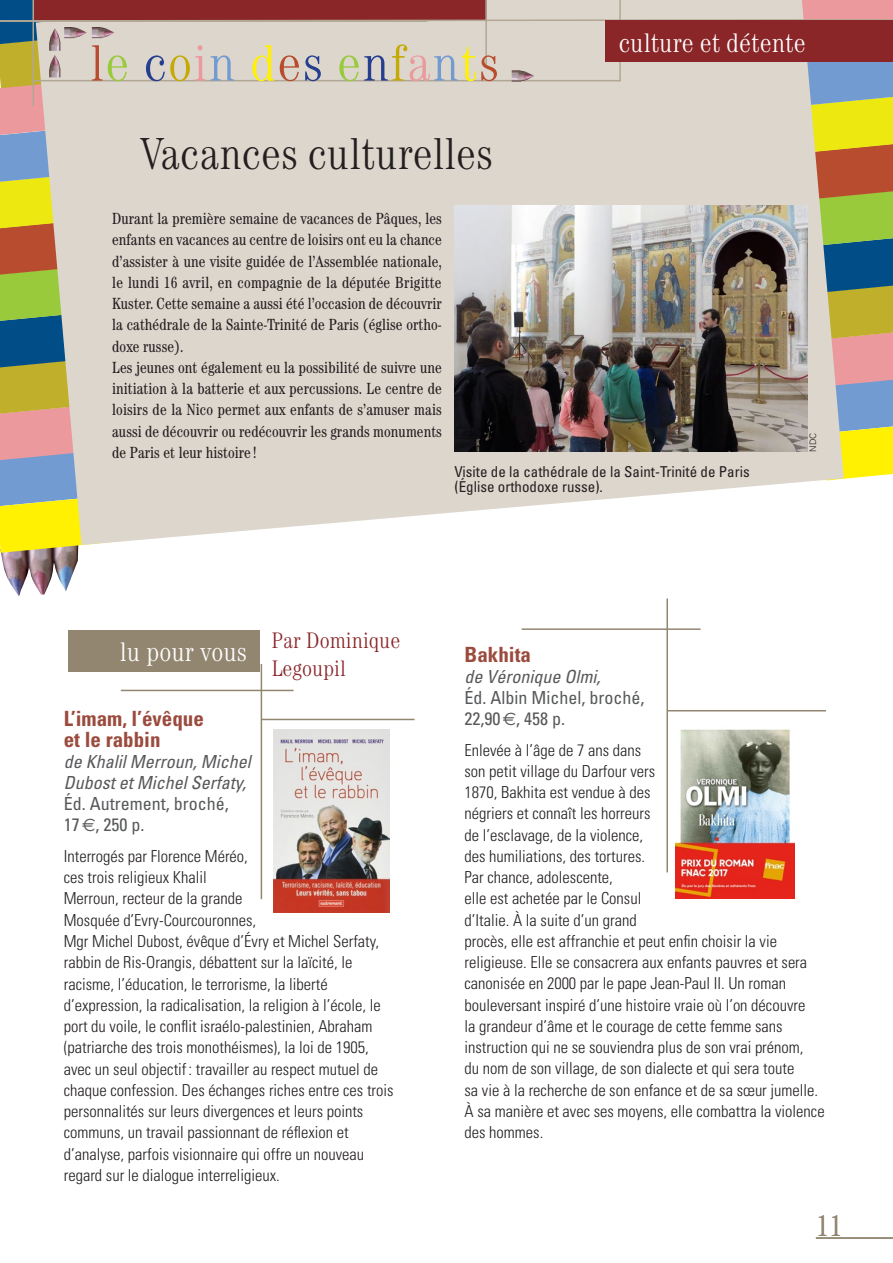
<style>
.page{position:relative;width:893px;height:1263px;background:#fff}
.page>*{position:absolute;margin:0;border:0;box-sizing:border-box;transform-origin:0 0}
.t1{font:300 condensed 51.45px "Century";letter-spacing:.02em;color:#b84c2f;scale:1.06 1}
.t2{font:300 condensed 45px "Century";color:#231f20}
.t3{font:300 condensed 30px "Century";color:#998b7d}
.t4{font:300 condensed 27px "Century";color:#fff}
.t5{font:300 condensed 22.5px/28.5px "Century";color:#8a2528}
.t6{font:700 condensed 21px/21px "Univers";color:#9b4b3e}
.t7{font:condensed 18px/21px "Univers";color:#57585a}
.t8{font:italic condensed 18px/21px "Univers";color:#57585a}
.t9{font:300 condensed 16.5px/21.3px "Univers";color:#231f20}
.t10{font:condensed 16.2px/21.3px "Century";letter-spacing:.01em;color:#231f20;scale:.93 1}
.t11{font:condensed 15px/15px "Univers";color:#231f20}
.t12{font:300 9px "Univers";color:#231f20}
.s1{color:#99ca3b}
.s2{color:#253f8e}
.s3{color:#c5a904}
.s4{color:#eb999c}
.s5{color:#729cd1}
.s6{color:#fff101}
.s7{font-family:"Euro Sans";font-stretch:normal}
</style>
<div class="page">
<img style="left:1px;top:553px;width:77px;height:43px">
<hr style="left:816px;top:1237px;width:77px;height:2px;background:#938671">
<svg style="left:0;top:0;width:893px;height:553px;background:#d4ccbb"></svg>
<hr style="left:33px;top:80px;width:588px;height:1px;background:#b2a794">
<div style="left:606px;top:21px;width:287px;height:41px;background:#8a2528"></div>
<div style="left:68px;top:630px;width:192px;height:41px;background:#938671"></div>
<hr style="left:261px;top:719px;width:154px;height:1px;background:#938671">
<hr style="left:261px;top:664px;width:1px;height:235px;background:#938671">
<hr style="left:121px;top:690px;width:173px;height:1px;background:#938671">
<hr style="left:667px;top:710px;width:159px;height:1px;background:#938671">
<hr style="left:666px;top:598px;width:2px;height:274px;background:#938671">
<hr style="left:522px;top:628px;width:179px;height:2px;background:#938671">
<img style="left:49px;top:55px;width:11px;height:22px">
<img style="left:49px;top:28px;width:11px;height:23px">
<img style="left:64px;top:27px;width:23px;height:11px">
<img style="left:92px;top:27px;width:22px;height:11px">
<img style="left:512px;top:70px;width:22px;height:11px">
<img style="left:455px;top:205px;width:353px;height:247px">
<img style="left:676px;top:729px;width:119px;height:170px">
<hr style="left:0;top:20px;width:427px;height:2px;background:#b2a794">
<img style="left:273px;top:729px;width:117px;height:184px">
<h1 class="t1" style="left:90px;top:33px;width:387px">l<span class="s1">e</span> <span class="s2">c</span><span class="s3">o</span><span class="s4">i</span><span class="s5">n</span> <span class="s6">d</span>e<span class="s2">s</span> <span class="s1">e</span><span class="s2">n</span><span class="s3">f</span><span class="s4">a</span><span class="s5">n</span><span class="s6">t</span>s</h1>
<h2 class="t2" style="left:140px;top:127px;width:354px">Vacances culturelles</h2>
<p class="t10" style="left:112px;top:208px;width:356px">Durant la première semaine de vacances de Pâques, les enfants en vacances au centre de loisirs ont eu la chance d’assister à une visite guidée de l’Assemblée nationale, le lundi 16 avril, en compagnie de la députée Brigitte Kuster. Cette semaine a aussi été l’occasion de découvrir la cathédrale de la Sainte-Trinité de Paris (église ortho&shy;doxe russe).<br>Les jeunes ont également eu la possibilité de suivre une initiation à la batterie et aux percussions. Le centre de loisirs de la Nico permet aux enfants de s’amuser mais aussi de découvrir ou redécouvrir les grands monuments de Paris et leur histoire !</p>
<h3 class="t4" style="left:619px;top:27px;width:188px">culture et détente</h3>
<p class="t12" style="left:808px;top:452px;width:20px;rotate:-90deg">NDC</p>
<h3 class="t4" style="left:120px;top:636px;width:128px">lu pour vous</h3>
<h3 class="t5" style="left:271px;top:625px;width:131px">Par Dominique<br>Legoupil</h3>
<p class="t6" style="left:64px;top:708px;width:142px">L’imam, l’évêque et le rabbin</p>
<p class="t8" style="left:64px;top:751px;width:188px">de Khalil Merroun, Michel<br>Dubost et Michel Serfaty,</p>
<p class="t7" style="left:64px;top:793px;width:166px">Éd. Autrement, broché,<br>17<span class="s7">€</span>, 250 p.</p>
<p class="t9" style="left:64px;top:845px;width:331px">Interrogés par Florence Méréo,<br>ces trois religieux Khalil<br>Merroun, recteur de la grande<br>Mosquée d’Evry-Courcouronnes,<br>Mgr Michel Dubost, évêque d’Évry et Michel Serfaty, rabbin de Ris-Orangis, débattent sur la laïcité, le racisme, l’éducation, le terrorisme, la liberté d’expression, la radicalisation, la religion à l’école, le port du voile, le conflit israélo-palestinien, Abraham (patriarche des trois monothéismes), la loi de 1905, avec un seul objectif: travailler au respect mutuel de chaque confession. Des échanges riches entre ces trois personnalités sur leurs divergences et leurs points communs, un travail passionnant de réflexion et d’analyse, parfois visionnaire qui offre un nouveau regard sur le dialogue interreligieux.</p>
<p class="t11" style="left:455px;top:463px;width:297px">Visite de la cathédrale de la Saint-Trinité de Paris (Église orthodoxe russe).</p>
<p class="t6" style="left:465px;top:644px;width:68px">Bakhita</p>
<p class="t8" style="left:465px;top:666px;width:137px">de Véronique Olmi,</p>
<p class="t7" style="left:465px;top:687px;width:181px">Éd. Albin Michel, broché,<br>22,90<span class="s7">€</span>, 458 p.</p>
<p class="t9" style="left:465px;top:739px;width:362px">Enlevée à l’âge de 7 ans dans<br>son petit village du Darfour vers<br>1870, Bakhita est vendue à des<br>négriers et connaît les horreurs<br>de l’esclavage, de la violence,<br>des humiliations, des tortures.<br>Par chance, adolescente,<br>elle est achetée par le Consul<br>d’Italie. À la suite d’un grand<br>procès, elle est affranchie et peut enfin choisir la vie religieuse. Elle se consacrera aux enfants pauvres et sera canonisée en 2000 par le pape Jean-Paul II. Un roman bouleversant inspiré d’une histoire vraie où l’on découvre<br>la grandeur d’âme et le courage de cette femme sans instruction qui ne se souviendra plus de son vrai prénom,<br>du nom de son village, de son dialecte et qui sera toute<br>sa vie à la recherche de son enfance et de sa sœur jumelle.<br>À sa manière et avec ses moyens, elle combattra la violence des hommes.</p>
<h3 class="t3" style="left:816px;top:1208px;width:28px">11</h3>
</div>
